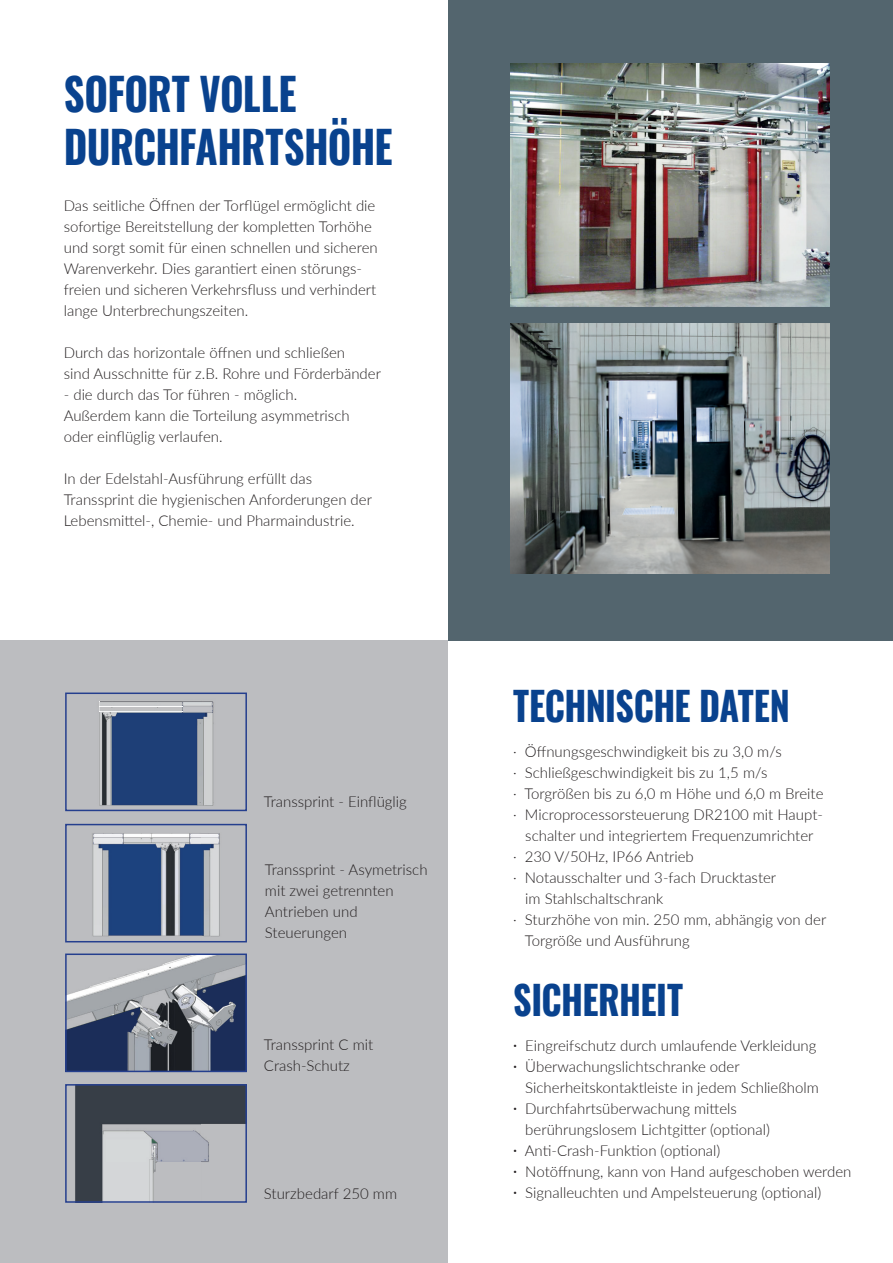
<style>
.page{position:relative;width:893px;height:1263px;background:#fff}
.page>*{position:absolute;margin:0;border:0;box-sizing:border-box;transform-origin:0 0}
.t1{font:700 44.55px/52.5px "Oswald";letter-spacing:-.02em;color:#09428e;scale:.91 1}
.t2{font:700 39.6px "Oswald";letter-spacing:-.015em;color:#09428e;scale:.91 1}
.t3{font:300 15px/21px "Lato";color:#231f20}
.s1{font-weight:400}
</style>
<div class="page">
<div style="left:448px;top:0;width:445px;height:640px;background:#53656e"></div>
<div style="left:0;top:640px;width:447px;height:623px;background:#bcbdc0"></div>
<img style="left:68px;top:956px;width:176px;height:113px">
<div style="left:65px;top:953px;width:182px;height:119px;border:2px solid #253f8e"></div>
<img style="left:99px;top:701px;width:115px;height:105px">
<img style="left:100px;top:711px;width:82px;height:1px">
<img style="left:100px;top:706px;width:82px;height:1px">
<div style="left:65px;top:692px;width:182px;height:119px;border:2px solid #253f8e"></div>
<img style="left:92px;top:833px;width:128px;height:104px">
<div style="left:65px;top:824px;width:182px;height:118px;border:2px solid #253f8e"></div>
<img style="left:75px;top:1087px;width:169px;height:113px">
<div style="left:65px;top:1084px;width:182px;height:119px;border:2px solid #253f8e"></div>
<img style="left:510px;top:64px;width:319px;height:242px">
<img style="left:510px;top:323px;width:319px;height:250px">
<h1 class="t1" style="left:64px;top:63px;width:363px">SOFORT VOLLE<br>DURCHFAHRTSHÖHE</h1>
<p class="t3" style="left:64px;top:195px;width:315px">Das seitliche Öffnen der Torflügel ermöglicht die sofortige Bereitstellung der kompletten Torhöhe und sorgt somit für einen schnellen und sicheren Warenverkehr. Dies garantiert einen störungs&shy;freien und sicheren Verkehrsfluss und verhindert lange Unterbrechungszeiten.</p>
<p class="t3" style="left:64px;top:342px;width:319px">Durch das horizontale öffnen und schließen<br>sind Ausschnitte für z.B. Rohre und Förderbänder</p>
<p class="t3" style="left:64px;top:384px;width:287px">- die durch das Tor führen - möglich.<br>Außerdem kann die Torteilung asymmetrisch oder einflüglig verlaufen.</p>
<p class="t3" style="left:64px;top:468px;width:310px">In der Edelstahl-Ausführung erfüllt das<br>Transsprint die hygienischen Anforderungen der<br>Lebensmittel-, Chemie- und Pharmaindustrie.</p>
<p class="t3" style="left:264px;top:790px;width:144px">Transsprint - Einflüglig</p>
<p class="t3" style="left:265px;top:859px;width:164px">Transsprint - Asymetrisch mit zwei getrennten<br>Antrieben und<br>Steuerungen</p>
<p class="t3" style="left:264px;top:1034px;width:111px">Transsprint C mit<br>Crash-Schutz</p>
<p class="t3" style="left:264px;top:1182px;width:87px">Unterschiene</p>
<p class="t3" style="left:264px;top:1182px;width:135px">Sturzbedarf 250 mm</p>
<h2 class="t2" style="left:513px;top:671px;width:306px">TECHNISCHE DATEN</h2>
<p class="t3" style="left:513px;top:741px;width:270px">· Öffnungsgeschwindigkeit bis zu 3,0 m/s</p>
<p class="t3" style="left:513px;top:762px;width:256px">· Schließgeschwindigkeit bis zu 1,5 m/s</p>
<p class="t3" style="left:513px;top:783px;width:312px">· Torgrößen bis zu 6,0 m Höhe und 6,0 m Breite</p>
<p class="t3" style="left:513px;top:804px;width:311px">· Microprocessorsteuerung DR2100 mit Haupt-</p>
<p class="t3" style="left:525px;top:825px;width:290px">schalter und integriertem Frequenzumrichter</p>
<p class="t3" style="left:513px;top:846px;width:182px">· 230 V/50Hz, IP66 Antrieb</p>
<p class="t3" style="left:513px;top:867px;width:265px">· Notausschalter und 3-fach Drucktaster</p>
<p class="t3" style="left:525px;top:888px;width:140px">im Stahlschaltschrank</p>
<p class="t3" style="left:513px;top:909px;width:315px">· Sturzhöhe von min. 250 mm, abhängig von der</p>
<p class="t3" style="left:525px;top:930px;width:166px">Torgröße und Ausführung</p>
<h2 class="t2" style="left:513px;top:964px;width:188px">SICHERHEIT</h2>
<p class="t3" style="left:513px;top:1035px;width:305px"><span class="s1">·</span> Eingreifschutz durch umlaufende Verkleidung <span class="s1">·</span> Überwachungslichtschranke oder</p>
<p class="t3" style="left:525px;top:1077px;width:295px">Sicherheitskontaktleiste in jedem Schließholm</p>
<p class="t3" style="left:513px;top:1098px;width:225px"><span class="s1">·</span> Durchfahrtsüberwachung mittels</p>
<p class="t3" style="left:525px;top:1119px;width:246px">berührungslosem Lichtgitter (optional)</p>
<p class="t3" style="left:513px;top:1140px;width:209px"><span class="s1">·</span> Anti-Crash-Funktion (optional)</p>
<p class="t3" style="left:513px;top:1161px;width:340px"><span class="s1">·</span> Notöffnung, kann von Hand aufgeschoben werden</p>
<p class="t3" style="left:513px;top:1182px;width:310px"><span class="s1">·</span> Signalleuchten und Ampelsteuerung (optional)</p>
</div>
